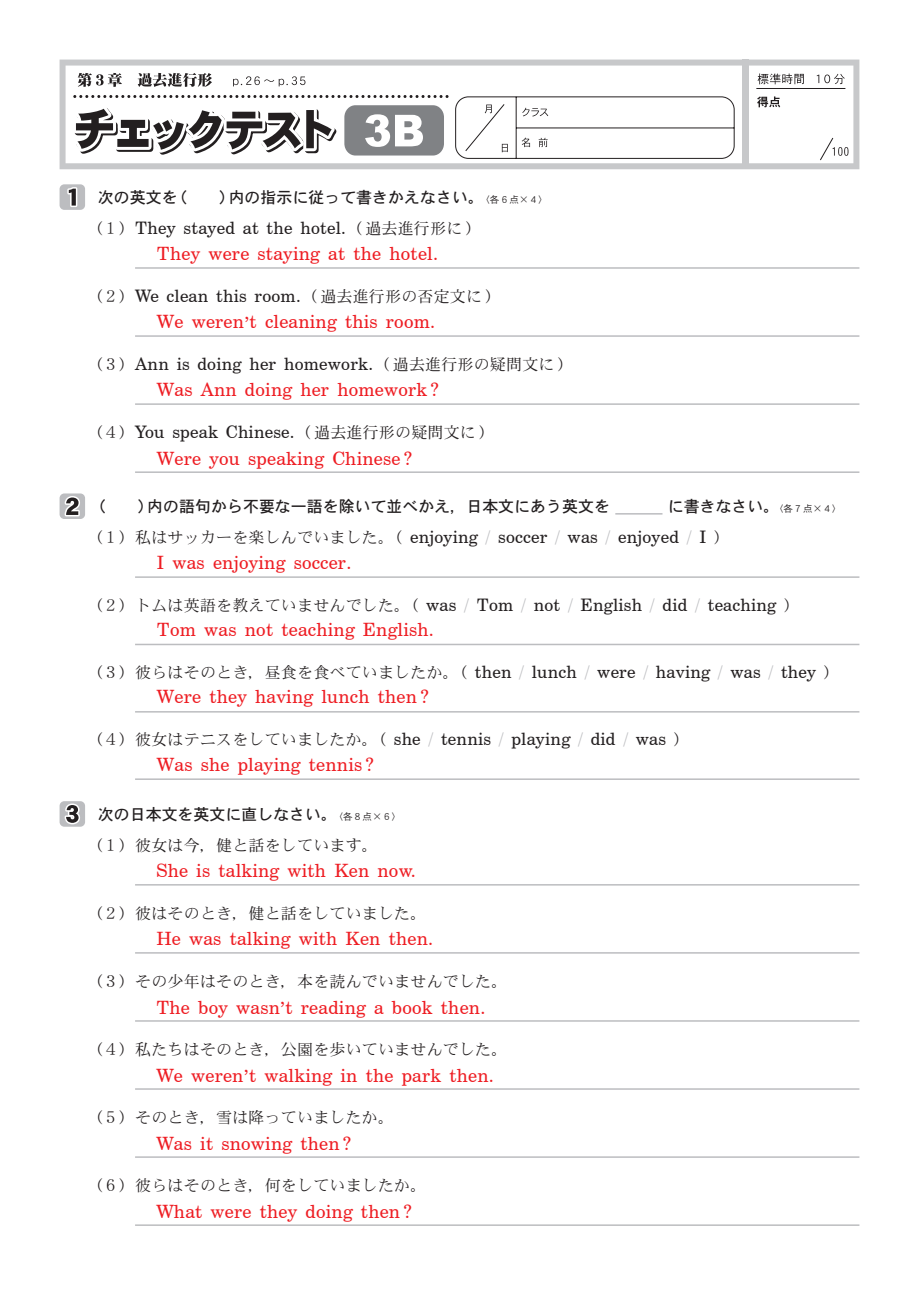
<style>
.page{position:relative;width:919px;height:1289px;background:#fff}
.page>*{position:absolute;margin:0;border:0;box-sizing:border-box;transform-origin:0 0}
.本文{font:18.3px "Century Schoolbook BT";letter-spacing:.015em;color:#ee1d23}
.本文-2{font:17.25px "Century Schoolbook BT";letter-spacing:.015em;color:#231f20}
.本文-3{font:15.9px "DFHS Mincho Std W3";letter-spacing:.015em;color:#231f20}
.t1{font:15.9px "DFHS Gothic Std W5";color:#231f20}
.t2{font:9.6px "DFHS Gothic Std W3";letter-spacing:.015em;color:#231f20}
.s1{font-family:"DFHS Mincho Std W3";font-size:15.9px}
.s2{color:#bcbdc0}
</style>
<div class="page">
<svg style="left:60px;top:60px;width:799px;height:109px"></svg>
<svg style="left:757px;top:96px;width:23px;height:11px"></svg>
<svg style="left:757px;top:73px;width:46px;height:11px"></svg>
<svg style="left:816px;top:74px;width:28px;height:10px"></svg>
<svg style="left:819px;top:137px;width:29px;height:24px"></svg>
<div style="left:742px;top:60px;width:6px;height:109px;background:#c7c8ca"></div>
<hr style="left:756px;top:88px;width:89px;height:1px;background:#231f20">
<svg style="left:455px;top:96px;width:279px;height:63px"></svg>
<svg style="left:65px;top:59px;width:383px;height:101px"></svg>
<hr style="left:135px;top:884px;width:724px;height:1px;background:#bcbdc0">
<hr style="left:135px;top:952px;width:724px;height:1px;background:#bcbdc0">
<hr style="left:135px;top:1020px;width:724px;height:1px;background:#bcbdc0">
<hr style="left:135px;top:1088px;width:724px;height:1px;background:#bcbdc0">
<hr style="left:135px;top:1156px;width:724px;height:1px;background:#bcbdc0">
<hr style="left:135px;top:1224px;width:724px;height:1px;background:#bcbdc0">
<hr style="left:135px;top:267px;width:724px;height:2px;background:#bcbdc0">
<hr style="left:135px;top:335px;width:724px;height:2px;background:#bcbdc0">
<hr style="left:135px;top:403px;width:724px;height:2px;background:#bcbdc0">
<hr style="left:135px;top:471px;width:724px;height:2px;background:#bcbdc0">
<hr style="left:135px;top:576px;width:724px;height:2px;background:#bcbdc0">
<hr style="left:135px;top:643px;width:724px;height:2px;background:#bcbdc0">
<hr style="left:135px;top:711px;width:724px;height:1px;background:#bcbdc0">
<hr style="left:135px;top:778px;width:724px;height:2px;background:#bcbdc0">
<svg style="left:60px;top:801px;width:25px;height:25px"></svg>
<svg style="left:60px;top:493px;width:25px;height:26px"></svg>
<hr style="left:615px;top:513px;width:47px;height:1px;background:#bcbdc0">
<svg style="left:60px;top:184px;width:25px;height:26px"></svg>
<p class="t1" style="left:98px;top:188px;width:387px">次の英文を（　　）内の指示に従って書きかえなさい。</p>
<p class="t2" style="left:480px;top:194px;width:69px">〈各６点×４〉</p>
<p class="本文-2" style="left:87px;top:217px;width:396px"><span class="s1">（１）</span>They stayed at the hotel.<span class="s1">（過去進行形に）</span></p>
<p class="本文" style="left:157px;top:242px;width:282px">They were staying at the hotel.</p>
<p class="本文-2" style="left:87px;top:285px;width:416px"><span class="s1">（２）</span>We clean this room.<span class="s1">（過去進行形の否定文に）</span></p>
<p class="本文" style="left:157px;top:310px;width:280px">We weren t cleaning this room.</p>
<p class="本文" style="left:244px;top:301px;width:7px">,</p>
<p class="本文-2" style="left:87px;top:353px;width:488px"><span class="s1">（３）</span>Ann is doing her homework.<span class="s1">（過去進行形の疑問文に）</span></p>
<p class="本文" style="left:157px;top:378px;width:283px">Was Ann doing her homework ?</p>
<p class="本文-2" style="left:87px;top:421px;width:410px"><span class="s1">（４）</span>You speak Chinese.<span class="s1">（過去進行形の疑問文に）</span></p>
<p class="本文" style="left:157px;top:447px;width:257px">Were you speaking Chinese ?</p>
<p class="t1" style="left:90px;top:497px;width:521px">（　　）内の語句から不要な一語を除いて並べかえ，日本文にあう英文を</p>
<p class="t1" style="left:667px;top:497px;width:113px">に書きなさい。</p>
<p class="t2" style="left:773px;top:503px;width:69px">〈各７点×４〉</p>
<p class="本文-2" style="left:87px;top:526px;width:644px"><span class="s1">（１）私はサッカーを楽しんでいました。（</span> enjoying <span class="s2">/</span> soccer <span class="s2">/</span> was <span class="s2">/</span> enjoyed <span class="s2">/</span> I <span class="s1">）</span></p>
<p class="本文" style="left:157px;top:551px;width:196px">I was enjoying soccer.</p>
<p class="本文-2" style="left:87px;top:594px;width:714px"><span class="s1">（２）トムは英語を教えていませんでした。（</span> was <span class="s2">/</span> Tom <span class="s2">/</span> not <span class="s2">/</span> English <span class="s2">/</span> did <span class="s2">/</span> teaching <span class="s1">）</span></p>
<p class="本文" style="left:157px;top:618px;width:278px">Tom was not teaching English.</p>
<p class="本文-2" style="left:87px;top:661px;width:754px"><span class="s1">（３）彼らはそのとき，昼食を食べていましたか。（</span> then <span class="s2">/</span> lunch <span class="s2">/</span> were <span class="s2">/</span> having <span class="s2">/</span> was <span class="s2">/</span> they <span class="s1">）</span></p>
<p class="本文" style="left:157px;top:685px;width:273px">Were they having lunch then ?</p>
<p class="本文-2" style="left:87px;top:728px;width:604px"><span class="s1">（４）彼女はテニスをしていましたか。（</span> she <span class="s2">/</span> tennis <span class="s2">/</span> playing <span class="s2">/</span> did <span class="s2">/</span> was <span class="s1">）</span></p>
<p class="本文" style="left:157px;top:753px;width:218px">Was she playing tennis ?</p>
<p class="t1" style="left:98px;top:805px;width:241px">次の日本文を英文に直しなさい。</p>
<p class="t2" style="left:333px;top:811px;width:69px">〈各８点×６〉</p>
<p class="本文-3" style="left:87px;top:836px;width:293px">（１）彼女は今，健と話をしています。</p>
<p class="本文" style="left:156px;top:859px;width:261px">She is talking with Ken now.</p>
<p class="本文-3" style="left:87px;top:904px;width:341px">（２）彼はそのとき，健と話をしていました。</p>
<p class="本文" style="left:156px;top:927px;width:278px">He was talking with Ken then.</p>
<p class="本文-3" style="left:87px;top:972px;width:422px">（３）その少年はそのとき，本を読んでいませんでした。</p>
<p class="本文" style="left:156px;top:995px;width:330px">The boy wasn t reading a book then.</p>
<p class="本文" style="left:280px;top:986px;width:7px">,</p>
<p class="本文-3" style="left:87px;top:1040px;width:422px">（４）私たちはそのとき，公園を歩いていませんでした。</p>
<p class="本文" style="left:156px;top:1064px;width:339px">We weren t walking in the park then.</p>
<p class="本文" style="left:244px;top:1054px;width:7px">,</p>
<p class="本文-3" style="left:87px;top:1108px;width:309px">（５）そのとき，雪は降っていましたか。</p>
<p class="本文" style="left:156px;top:1132px;width:196px">Was it snowing then ?</p>
<p class="本文-3" style="left:87px;top:1176px;width:341px">（６）彼らはそのとき，何をしていましたか。</p>
<p class="本文" style="left:156px;top:1200px;width:257px">What were they doing then ?</p>
</div>
